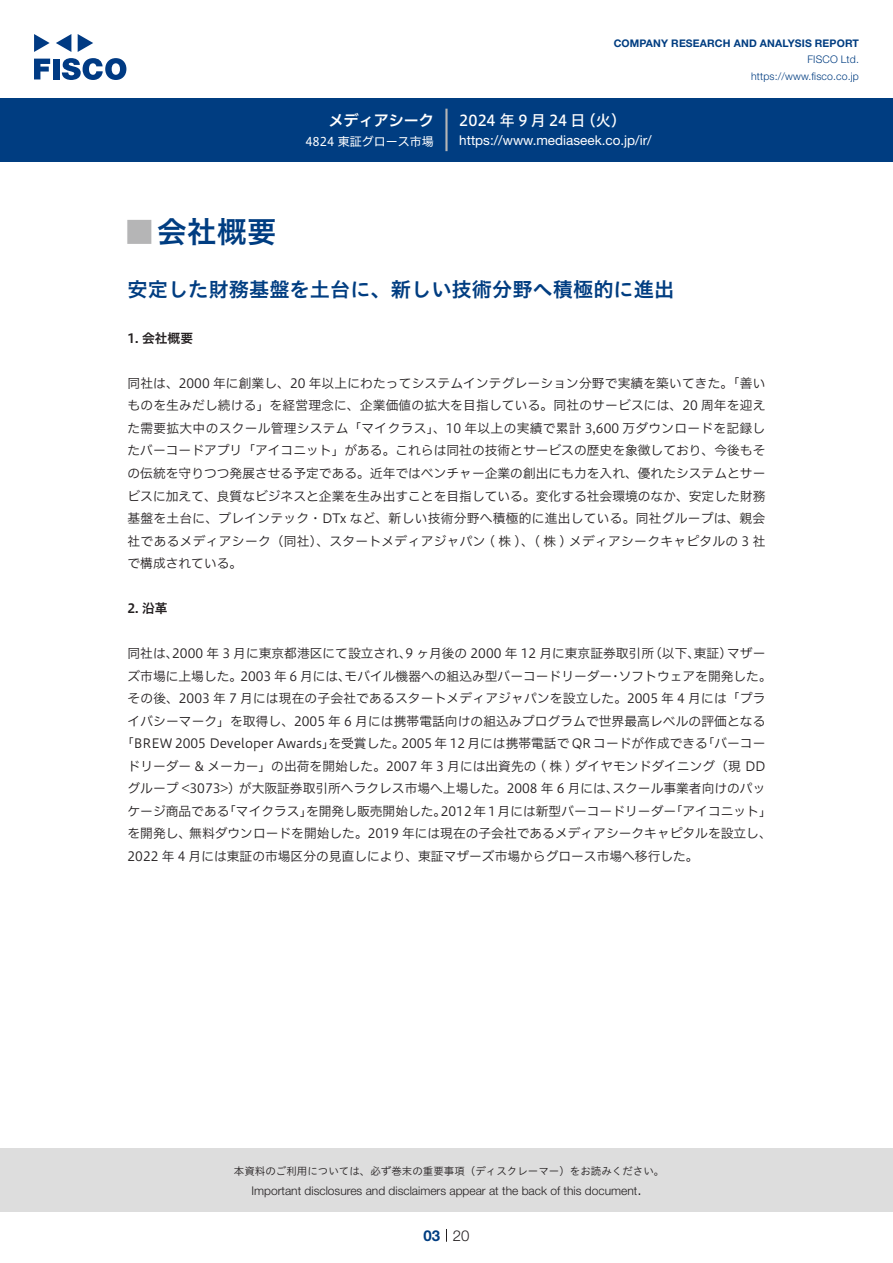
<style>
.page{position:relative;width:893px;height:1263px;background:#fff}
.page>*{position:absolute;margin:0;border:0;box-sizing:border-box;transform-origin:0 0}
.t1{font:30px "Hiragino UD Sans Std N W6";color:#003d81}
.t2{font:24px "Hiragino UD Sans Std N W6";color:#b5b5b6}
.中タイトル{font:20.25px "Hiragino UD Sans Std W6";color:#003d81}
.t3{font:15px "Hiragino UD Sans F Std N W5";letter-spacing:-.005em;color:#fff}
.t4{font:15px "Hiragino UD Sans F Std N W6";color:#fff}
.t5{font:300 15px "Helvetica Neue LT Std";color:#231f20}
.t6{font:700 15px "Helvetica Neue LT Std";color:#003d81}
.t7{font:13.5px "Helvetica Neue LT Std";color:#fff}
.本文{font:12.75px/22.5px "Hiragino UD Sans F Std N W3";color:#231f20}
.小タイトル{font:12.75px "Hiragino UD Sans F Std N W6";color:#231f20}
.t8{font:300 12px "Helvetica Neue LT Std";color:#231f20}
.t9{font:12px "Hiragino UD Sans F Std N W4";color:#fff}
.t10{font:10.5px "Hiragino UD Sans Std W3";color:#231f20}
.t11{font:700 10.5px "Helvetica Neue LT Std";letter-spacing:.015em;color:#003d81}
.t12{font:300 10.5px/16.5px "Helvetica Neue LT Std";letter-spacing:.015em;color:#003d81;text-align:right}
</style>
<div class="page">
<div style="left:0;top:1148px;width:893px;height:64px;background:#ddd"></div>
<svg style="left:34px;top:59px;width:16px;height:20px"></svg>
<div style="left:53px;top:59px;width:6px;height:20px;background:#003a83"></div>
<svg style="left:62px;top:58px;width:64px;height:22px"></svg>
<svg style="left:34px;top:34px;width:16px;height:18px"></svg>
<svg style="left:78px;top:34px;width:15px;height:18px"></svg>
<svg style="left:56px;top:34px;width:15px;height:18px"></svg>
<div style="left:0;top:98px;width:893px;height:64px;background:#003d81"></div>
<hr style="left:445px;top:109px;width:3px;height:42px;background:#b5b5b6">
<svg style="left:446px;top:1229px;width:1px;height:13px"></svg>
<p class="t4" style="left:329px;top:109px;width:107px">メディアシーク</p>
<p class="t9" style="left:305px;top:132px;width:130px">4824 東証グロース市場</p>
<p class="t11" style="left:614px;top:37px;width:247px">COMPANY RESEARCH AND ANALYSIS REPORT</p>
<p class="t12" style="left:751px;top:51px;width:109px">FISCO Ltd. https://www.fisco.co j p.</p>
<p class="t3" style="left:581px;top:109px;width:47px">（火(</p>
<p class="t3" style="left:459px;top:109px;width:128px">2024 年 9 月 24 日</p>
<p class="t7" style="left:459px;top:132px;width:194px">https://www.mediaseek. c o j p. /i r/</p>
<p class="t1" style="left:157px;top:209px;width:121px">会社概要</p>
<p class="t2" style="left:128px;top:213px;width:25px">█</p>
<p class="中タイトル" style="left:128px;top:274px;width:548px">安定した財務基盤を土台に、新しい技術分野へ積極的に進出</p>
<p class="小タイトル" style="left:128px;top:328px;width:67px">1. 会社概要</p>
<p class="本文" style="left:128px;top:371px;width:639px;text-align:justify">同社は、2000 年に創業し、20 年以上にわたってシステムインテグレーション分野で実績を築いてきた。「善いものを生みだし続ける」を経営理念に、企業価値の拡大を目指している。同社のサービスには、20 周年を迎えた需要拡大中のスクール管理システム「マイクラス」、10 年以上の実績で累計 3,600 万ダウンロードを記録したバーコードアプリ「アイコニット」がある。これらは同社の技術とサービスの歴史を象徴しており、今後もその伝統を守りつつ発展させる予定である。近年ではベンチャー企業の創出にも力を入れ、優れたシステムとサービスに加えて、良質なビジネスと企業を生み出すことを目指している。変化する社会環境のなか、安定した財務基盤を土台に、ブレインテック・DTx など、新しい技術分野へ積極的に進出している。同社グループは、親会社であるメディアシーク（同社）、スタートメディアジャパン ( 株 )、( 株 ) メディアシークキャピタルの 3 社で構成されている。</p>
<p class="小タイトル" style="left:128px;top:598px;width:42px">2. 沿革</p>
<p class="本文" style="left:727px;top:641px;width:40px">マザー</p>
<p class="本文" style="left:172px;top:641px;width:483px">2000 年 3 月に東京都港区にて設立され 9、ヶ月後の 2000 年 12 月に東京証券取引所</p>
<p class="本文" style="left:649px;top:641px;width:52px">（以下、</p>
<p class="本文" style="left:694px;top:641px;width:40px">東証）</p>
<p class="本文" style="left:128px;top:641px;width:52px">同社は、</p>
<p class="本文" style="left:128px;top:664px;width:116px">ズ市場に上場した。</p>
<p class="本文" style="left:128px;top:686px;width:639px">その後、2003 年 7 月には現在の子会社であるスタートメディアジャパンを設立した。2005 年 4 月には「プラ</p>
<p class="本文" style="left:128px;top:709px;width:639px">イバシーマーク」を取得し、2005 年 6 月には携帯電話向けの組込みプログラムで世界最高レベルの評価となる</p>
<p class="本文" style="left:702px;top:731px;width:65px">「バーコー</p>
<p class="本文" style="left:345px;top:664px;width:269px">モバイル機器への組込み型バーコードリーダー</p>
<p class="本文" style="left:240px;top:664px;width:112px">2003 年 6 月には、</p>
<p class="本文" style="left:619px;top:664px;width:154px">ソフトウェアを開発した。</p>
<p class="本文" style="left:609px;top:664px;width:14px">・</p>
<p class="本文" style="left:401px;top:731px;width:308px">2005 年 12 月には携帯電話で QR コードが作成できる</p>
<p class="本文" style="left:121px;top:731px;width:215px">「BREW 2005 Developer Awards」</p>
<p class="本文" style="left:128px;top:754px;width:639px">ドリーダー &amp; メーカー」の出荷を開始した。2007 年 3 月には出資先の ( 株 ) ダイヤモンドダイニング（現 DD</p>
<p class="本文" style="left:612px;top:776px;width:154px">スクール事業者向けのパッ</p>
<p class="本文" style="left:328px;top:731px;width:78px">を受賞した。</p>
<p class="本文" style="left:128px;top:776px;width:115px">グループ &lt;3073&gt;）</p>
<p class="本文" style="left:239px;top:776px;width:381px">が大阪証券取引所ヘラクレス市場へ上場した。2008 年 6 月には、</p>
<p class="本文" style="left:441px;top:799px;width:237px">2012年 1 月には新型バーコードリーダー</p>
<p class="本文" style="left:189px;top:799px;width:584px;text-indent:-62px">ケージ商品である<br>無料ダウンロードを開始した。2019 年には現在の子会社であるメディアシークキャピタルを設立し、</p>
<p class="本文" style="left:223px;top:799px;width:91px">「マイクラス」</p>
<p class="本文" style="left:670px;top:799px;width:103px">「アイコニット「</p>
<p class="本文" style="left:306px;top:799px;width:142px">を開発し販売開始した。</p>
<p class="本文" style="left:128px;top:821px;width:573px">を開発し、<br>2022 年 4 月には東証の市場区分の見直しにより、東証マザーズ市場からグロース市場へ移行した。</p>
<p class="t10" style="left:234px;top:1163px;width:432px">本資料のご利用については、必ず巻末の重要事項（ディスクレーマー）をお読みください。</p>
<p class="t5" style="left:637px;top:1180px;width:6px">.</p>
<p class="t8" style="left:251px;top:1183px;width:387px">Important disclosures and disclaimers appear at the back of this document</p>
<p class="t6" style="left:423px;top:1226px;width:18px">03</p>
<p class="t5" style="left:453px;top:1226px;width:18px">20</p>
</div>
